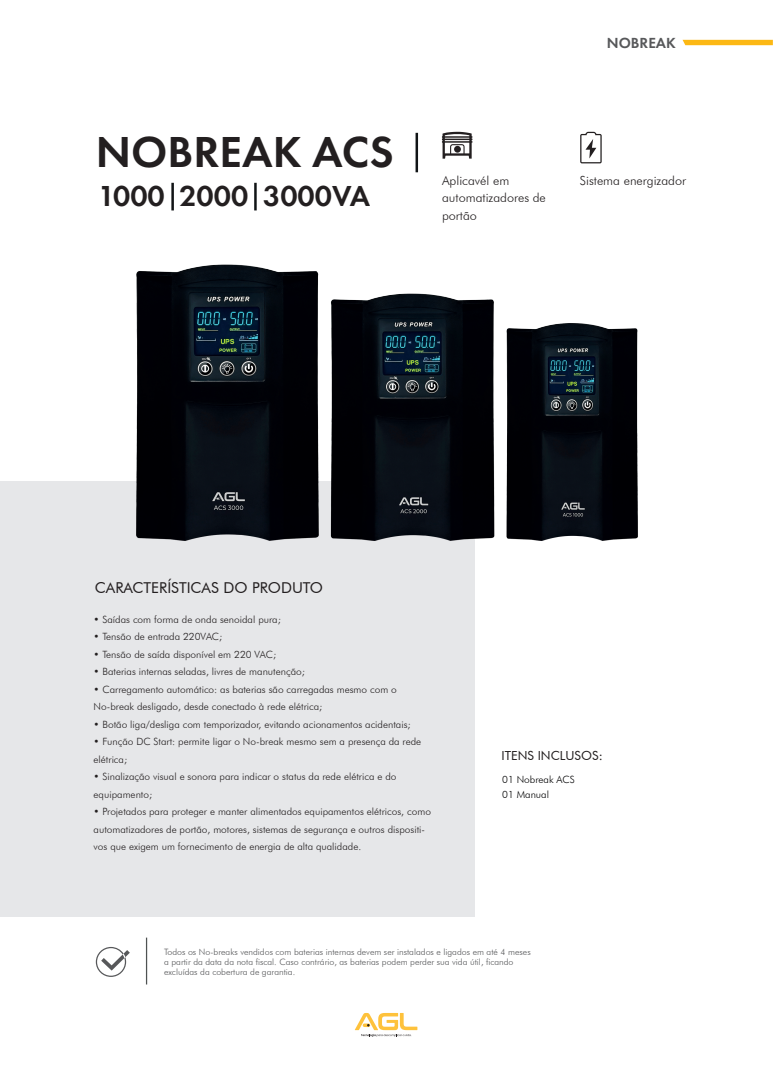
<style>
.page{position:relative;width:773px;height:1081px;background:#fff}
.page>*{position:absolute;margin:0;border:0;box-sizing:border-box;transform-origin:0 0}
.t1{font:600 45px "Futura PT";color:#231f20}
.t2{font:600 30px "Futura PT";color:#231f20}
.t3{font:600 15.12px "Futura PT";color:#57585a}
.t4{font:15px "Futura BT";color:#231f20}
.t5{font:300 12.5px/17.5px "Futura BT";color:#231f20}
.t6{font:12.5px "Futura BT";color:#231f20}
.t7{font:300 10px/17.5px "Futura BT";color:#231f20}
.t8{font:300 10px/15px "Futura BT";color:#000002}
.t9{font:300 8.75px/10px "Futura BT";color:#57585a}
</style>
<div class="page">
<svg style="left:355px;top:1013px;width:62px;height:24px"></svg>
<div style="left:0;top:481px;width:475px;height:436px;background:#e6e7e9"></div>
<svg style="left:761px;top:40px;width:11px;height:5px"></svg>
<hr style="left:146px;top:937px;width:1px;height:47px;background:#4f5252">
<svg style="left:96px;top:947px;width:34px;height:30px"></svg>
<img style="left:136px;top:39px;width:625px;height:502px">
<h1 class="t1" style="left:96px;top:123px;width:299px">NOBREAK ACS</h1>
<h2 class="t2" style="left:98px;top:177px;width:273px">1000 2000 3000VA</h2>
<h3 class="t3" style="left:606px;top:34px;width:70px">NOBREAK</h3>
<p class="t5" style="left:442px;top:172px;width:69px">Aplicavél em</p>
<p class="t5" style="left:579px;top:172px;width:108px">Sistema energizador</p>
<p class="t5" style="left:442px;top:189px;width:105px">automatizadores de portão</p>
<h3 class="t4" style="left:95px;top:578px;width:229px">CARACTERÍSTICAS DO PRODUTO</h3>
<p class="t7" style="left:94px;top:610px;width:189px">• Saídas com forma de onda senoidal pura;</p>
<p class="t7" style="left:94px;top:628px;width:130px">• Tensão de entrada 220VAC;</p>
<p class="t7" style="left:94px;top:645px;width:184px">• Tensão de saída disponível em 220 VAC;</p>
<p class="t7" style="left:94px;top:663px;width:213px">• Baterias internas seladas, livres de manutenção;</p>
<p class="t7" style="left:94px;top:680px;width:305px">• Carregamento automático: as baterias são carregadas mesmo com o<br>No-break desligado, desde conectado à rede elétrica;</p>
<p class="t7" style="left:94px;top:715px;width:318px">• Botão liga/desliga com temporizador, evitando acionamentos acidentais;</p>
<p class="t7" style="left:94px;top:733px;width:329px">• Função DC Start: permite ligar o No-break mesmo sem a presença da rede elétrica;</p>
<p class="t7" style="left:94px;top:768px;width:304px">• Sinalização visual e sonora para indicar o status da rede elétrica e do equipamento;</p>
<p class="t7" style="left:94px;top:803px;width:339px">• Projetados para proteger e manter alimentados equipamentos elétricos, como automatizadores de portão, motores, sistemas de segurança e outros dispositi&shy;vos que exigem um fornecimento de energia de alta qualidade.</p>
<p class="t6" style="left:501px;top:747px;width:103px">ITENS INCLUSOS:</p>
<p class="t8" style="left:502px;top:772px;width:74px">01 Nobreak ACS<br>01 Manual</p>
<p class="t9" style="left:164px;top:946px;width:368px">Todos os No-breaks vendidos com baterias internas devem ser instalados e ligados em até 4 meses a partir da data da nota fiscal. Caso contrário, as baterias podem perder sua vida útil, ficando excluídas da cobertura de garantia.</p>
</div>
